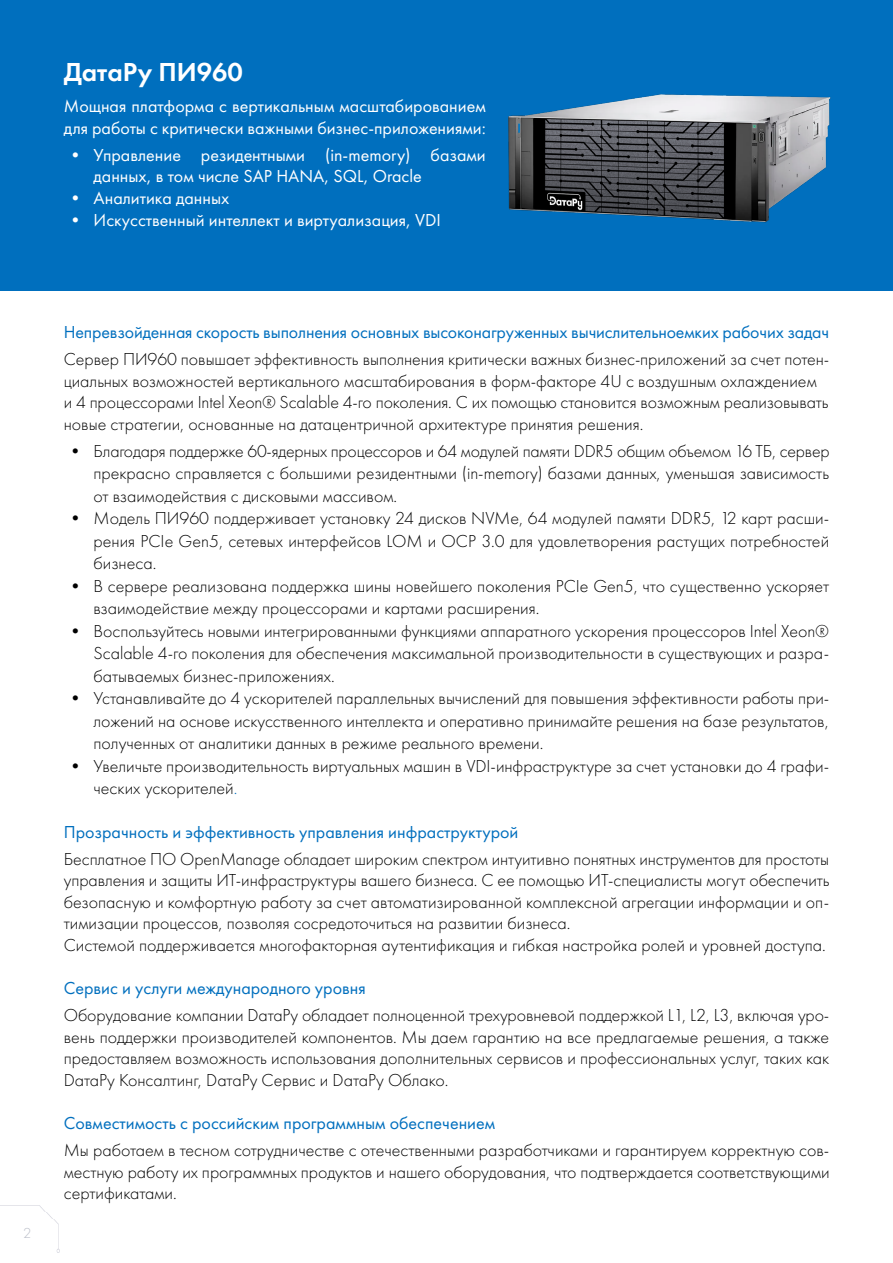
<style>
.page{position:relative;width:893px;height:1263px;background:#fff}
.page>*{position:absolute;margin:0;border:0;box-sizing:border-box;transform-origin:0 0}
.t1{font:600 27px "Futura PT";color:#fff}
.t2{font:300 18px/21.6px "Futura PT";color:#000;text-align:justify}
.t3{font:18px/21.6px "Futura PT";color:#fff}
.t4{font:18px "Futura PT";color:#006fbe}
.t5{font:300 15px "Futura PT";color:#bbbfc9}
.s1{color:#006fbe}
</style>
<div class="page">
<img style="left:0;top:1205px;width:60px;height:47px">
<div style="left:0;top:0;width:893px;height:291px;background:#006fbe"></div>
<img style="left:508px;top:94px;width:323px;height:129px">
<h1 class="t1" style="left:64px;top:55px;width:181px">ДатаРу ПИ960</h1>
<p class="t3" style="left:64px;top:95px;width:423px">Мощная платформа с вертикальным масштабированием для работы с критически важными бизнес-приложениями:</p>
<p class="t3" style="left:94px;top:144px;width:394px;text-indent:-27px">• Управление резидентными (in-memory) базами данных, в том числе SAP HANA, SQL, Oracle</p>
<p class="t3" style="left:67px;top:187px;width:164px">• Аналитика данных</p>
<p class="t3" style="left:67px;top:209px;width:376px">• Искусственный интеллект и виртуализация, VDI</p>
<p class="t5" style="left:23px;top:1224px;width:10px">2</p>
<p class="t4" style="left:64px;top:321px;width:767px">Непревзойденная скорость выполнения основных высоконагруженных вычислительноемких рабочих задач</p>
<p class="t2" style="left:64px;top:348px;width:767px;text-align:left">Сервер ПИ960 повышает эффективность выполнения критически важных бизнес-приложений за счет потен&shy;циальных возможностей вертикального масштабирования в форм-факторе 4U с воздушным охлаждением и 4 процессорами Intel Xeon® Scalable 4‑го поколения. С их помощью становится возможным реализовывать новые стратегии, основанные на датацентричной архитектуре принятия решения.</p>
<p class="t2" style="left:94px;top:440px;width:738px;line-height:22.5px;text-indent:-27px">• Благодаря поддержке 60‑ядерных процессоров и 64 модулей памяти DDR5 общим объемом 16 ТБ, сервер прекрасно справляется с большими резидентными (in-memory) базами данных, уменьшая зависимость от взаимодействия с дисковыми массивом.</p>
<p class="t2" style="left:94px;top:507px;width:737px;line-height:22.5px;text-indent:-27px">• Модель ПИ960 поддерживает установку 24 дисков NVMe, 64 модулей памяти DDR5, 12 карт расши&shy;рения PCIe Gen5, сетевых интерфейсов LOM и OCP 3.0 для удовлетворения растущих потребностей бизнеса.</p>
<p class="t2" style="left:94px;top:575px;width:737px;line-height:22.5px;text-indent:-27px">• В сервере реализована поддержка шины новейшего поколения PCIe Gen5, что существенно ускоряет взаимодействие между процессорами и картами расширения.</p>
<p class="t2" style="left:94px;top:620px;width:737px;line-height:22.5px;text-indent:-27px">• Воспользуйтесь новыми интегрированными функциями аппаратного ускорения процессоров Intel Xeon® Scalable 4‑го поколения для обеспечения максимальной производительности в существующих и разра&shy;батываемых бизнес-приложениях.</p>
<p class="t2" style="left:94px;top:687px;width:737px;line-height:22.5px;text-indent:-27px">• Устанавливайте до 4 ускорителей параллельных вычислений для повышения эффективности работы при&shy;ложений на основе искусственного интеллекта и оперативно принимайте решения на базе результатов, полученных от аналитики данных в режиме реального времени.</p>
<p class="t2" style="left:94px;top:755px;width:737px;line-height:22.5px;text-indent:-27px">• Увеличьте производительность виртуальных машин в VDI-инфраструктуре за счет установки до 4 графи&shy;ческих ускорителей<span class="s1">.</span></p>
<p class="t4" style="left:64px;top:821px;width:456px">Прозрачность и эффективность управления инфраструктурой</p>
<p class="t2" style="left:64px;top:848px;width:767px;text-align:left">Бесплатное ПО OpenManage обладает широким спектром интуитивно понятных инструментов для простоты управления и защиты ИТ-инфраструктуры вашего бизнеса. С ее помощью ИТ-специалисты могут обеспечить безопасную и комфортную работу за счет автоматизированной комплексной агрегации информации и оп&shy;тимизации процессов, позволяя сосредоточиться на развитии бизнеса.<br>Системой поддерживается многофакторная аутентификация и гибкая настройка ролей и уровней доступа.</p>
<p class="t4" style="left:64px;top:977px;width:304px">Сервис и услуги международного уровня</p>
<p class="t2" style="left:64px;top:1004px;width:767px">Оборудование компании DатаРу обладает полноценной трехуровневой поддержкой L1, L2, L3, включая уро&shy;вень поддержки производителей компонентов. Мы даем гарантию на все предлагаемые решения, а также предоставляем возможность использования дополнительных сервисов и профессиональных услуг, таких как DатаРу Консалтинг, DатаРу Сервис и DатаРу Облако.</p>
<p class="t4" style="left:64px;top:1112px;width:433px">Совместимость с российским программным обеспечением</p>
<p class="t2" style="left:64px;top:1139px;width:767px">Мы работаем в тесном сотрудничестве с отечественными разработчиками и гарантируем корректную сов&shy;местную работу их программных продуктов и нашего оборудования, что подтверждается соответствующими сертификатами.</p>
</div>
